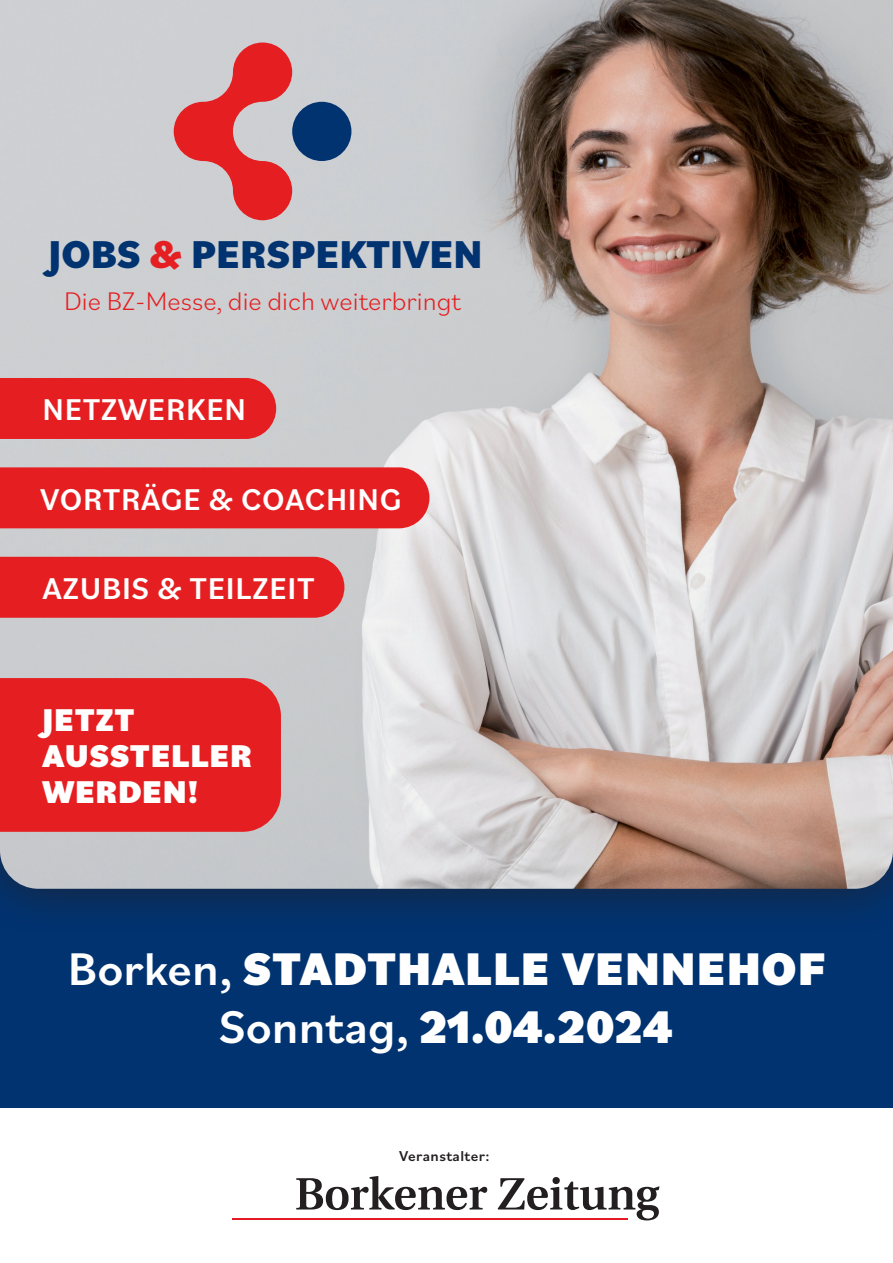
<style>
.page{position:relative;width:893px;height:1263px;background:#fff}
.page>*{position:absolute;margin:0;border:0;box-sizing:border-box;transform-origin:0 0}
.t1{font:900 48px/57.6px "Bilo";letter-spacing:.02em;color:#fff;text-align:center}
.t2{font:800 40.65px "Bilo";color:#013371}
.t3{font:900 33px/36px "Bilo";letter-spacing:.02em;color:#fff}
.t4{font:500 31.5px "Bilo";letter-spacing:.02em;color:#fff}
.t5{font:300 26.7px "Bilo";color:#e51f21}
.t6{font:500 15px "Bilo";letter-spacing:.025em;color:#231f20}
.s1{color:#e51f21}
.s2{font-weight:500}
</style>
<div class="page">
<div style="left:0;top:0;width:893px;height:1107px;background:#013371"></div>
<div style="left:0;top:0;width:893px;height:936px;background:#231f20;opacity:.75"></div>
<img style="left:0;top:0;width:893px;height:889px">
<hr style="left:233px;top:1217px;width:395px;height:2px;background:#e51a23">
<svg style="left:296px;top:1176px;width:191px;height:34px"></svg>
<svg style="left:498px;top:1177px;width:162px;height:43px"></svg>
<div style="left:0;top:678px;width:281px;height:154px;background:#e51f21"></div>
<div style="left:292px;top:102px;width:59px;height:59px;background:#013371;border-radius:30px"></div>
<svg style="left:174px;top:43px;width:118px;height:177px;background:#d87c7f"></svg>
<div style="left:0;top:378px;width:276px;height:61px;background:#e51f21"></div>
<div style="left:0;top:467px;width:429px;height:61px;background:#e51f21"></div>
<div style="left:0;top:557px;width:344px;height:61px;background:#e51f21"></div>
<p class="t2" style="left:48px;top:226px;width:436px">JOBS <span class="s1">&amp;</span> PERSPEKTIVEN</p>
<p class="t5" style="left:64px;top:283px;width:398px">Die BZ-Messe, die dich weiterbringt</p>
<p class="t4" style="left:43px;top:388px;width:205px">NETZWERKEN</p>
<p class="t4" style="left:40px;top:477px;width:363px">VORTRÄGE &amp; COACHING</p>
<p class="t4" style="left:42px;top:567px;width:274px">AZUBIS &amp; TEILZEIT</p>
<p class="t3" style="left:43px;top:701px;width:211px">JETZT<br>AUSSTELLER<br>WERDEN!</p>
<p class="t1" style="left:68px;top:938px;width:760px"><span class="s2">Borken,</span> STADTHALLE VENNEHOF<br><span class="s2">Sonntag,</span> 21.04.2024</p>
<p class="t6" style="left:399px;top:1146px;width:92px">Veranstalter:</p>
</div>
